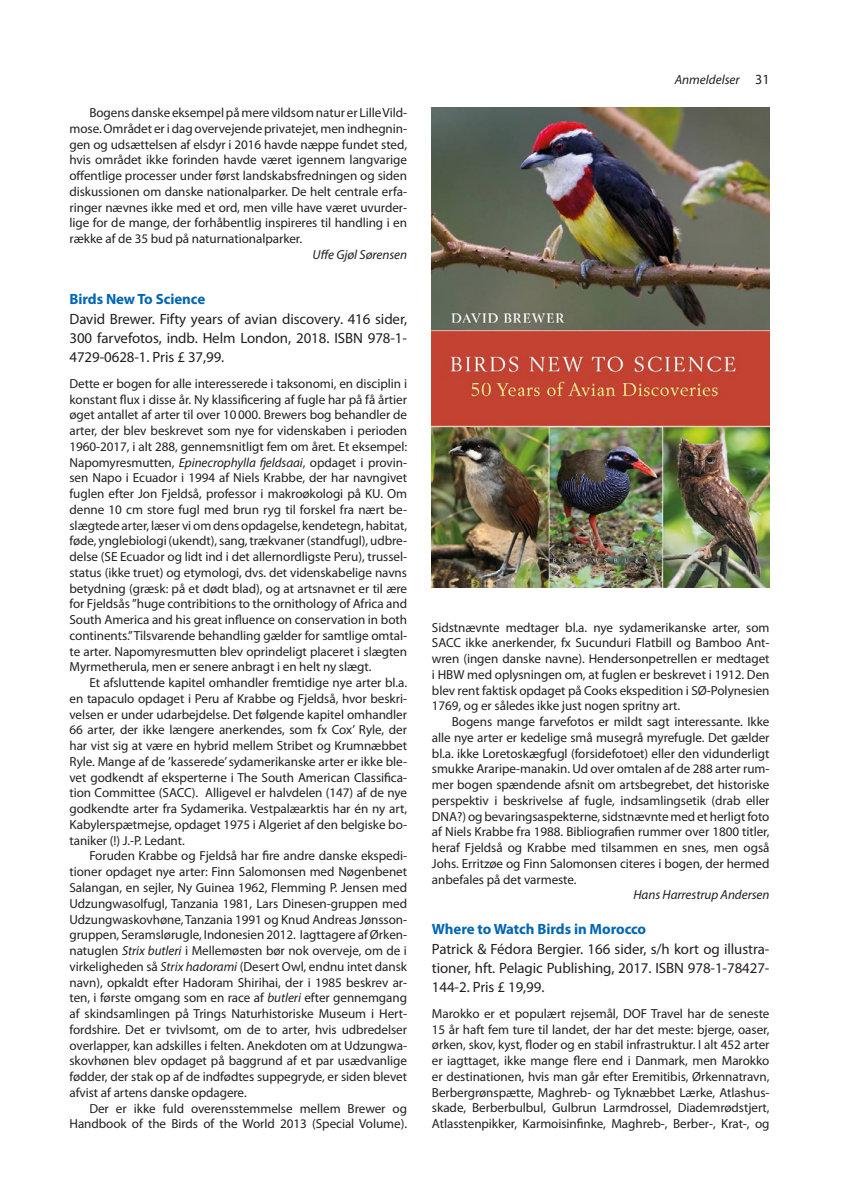
<style>
.page{position:relative;width:844px;height:1191px;background:#fff}
.page>*{position:absolute;margin:0;border:0;box-sizing:border-box;transform-origin:0 0}
.t1{font:14.88px/19.2px "Myriad Pro";letter-spacing:-.005em;color:#231f20;text-align:justify}
.t2{font:700 14.88px "Myriad Pro";letter-spacing:-.005em;color:#0166b3}
.t3{font:13.12px/15.8px "Myriad Pro";letter-spacing:-.005em;color:#231f20;text-align:justify}
.t4{font:italic 13.12px "Myriad Pro";letter-spacing:-.005em;color:#231f20}
.s1{font-style:italic}
.s2{font-style:normal;font-size:14px}
</style>
<div class="page">
<img style="left:432px;top:107px;width:337px;height:481px">
<p class="t3" style="left:69px;top:105px;width:339px;text-indent:20px">Bogens danske eksempel på mere vildsom natur er Lille Vild&shy;mose. Området er i dag overvejende privatejet, men indhegnin&shy;gen og udsættelsen af elsdyr i 2016 havde næppe fundet sted, hvis området ikke forinden havde været igennem langvarige offentlige processer under først landskabsfredningen og siden diskussionen om danske nationalparker. De helt centrale erfa&shy;ringer nævnes ikke med et ord, men ville have været uvurder&shy;lige for de mange, der forhåbentlig inspireres til handling i en række af de 35 bud på naturnationalparker.</p>
<p class="t4" style="left:312px;top:246px;width:96px">Uffe Gjøl Sørensen</p>
<p class="t2" style="left:69px;top:290px;width:137px">Birds New To Science</p>
<p class="t1" style="left:69px;top:309px;width:339px">David Brewer. Fifty years of avian discovery. 416 sider, 300 farvefotos, indb. Helm London, 2018. ISBN 978-1- 4729-0628-1. Pris £ 37,99.</p>
<p class="t3" style="left:69px;top:375px;width:339px">Dette er bogen for alle interesserede i taksonomi, en disciplin i konstant flux i disse år. Ny klassificering af fugle har på få årtier øget antallet af arter til over 10000. Brewers bog behandler de arter, der blev beskrevet som nye for videnskaben i perioden 1960-2017, i alt 288, gennemsnitligt fem om året. Et eksempel:<br>Napomyresmutten, <span class="s1">Epinecrophylla fjeldsaai</span>, opdaget i provin&shy;sen Napo i Ecuador i 1994 af Niels Krabbe, der har navngivet fuglen efter Jon Fjeldså, professor i makroøkologi på KU. Om denne 10 cm store fugl med brun ryg til forskel fra nært be&shy;slægtede arter, læser vi om dens opdagelse, kendetegn, habitat, føde, ynglebiologi (ukendt), sang, trækvaner (standfugl), udbre&shy;delse (SE Ecuador og lidt ind i det allernordligste Peru), trussel&shy;status (ikke truet) og etymologi, dvs. det videnskabelige navns betydning (græsk: på et dødt blad), og at artsnavnet er til ære for Fjeldsås ”huge contribitions to the ornithology of Africa and South America and his great influence on conservation in both continents.” Tilsvarende behandling gælder for samtlige omtal&shy;te arter. Napomyresmutten blev oprindeligt placeret i slægten Myrmetherula, men er senere anbragt i en helt ny slægt.</p>
<p class="t3" style="left:69px;top:674px;width:339px;text-indent:20px">Et afsluttende kapitel omhandler fremtidige nye arter bl.a. en tapaculo opdaget i Peru af Krabbe og Fjeldså, hvor beskri&shy;velsen er under udarbejdelse. Det følgende kapitel omhandler 66 arter, der ikke længere anerkendes, som fx Cox’ Ryle, der har vist sig at være en hybrid mellem Stribet og Krumnæbbet Ryle. Mange af de ’kasserede’ sydamerikanske arter er ikke ble&shy;vet godkendt af eksperterne i The South American Classifica&shy;tion Committee (SACC). Alligevel er halvdelen (147) af de nye godkendte arter fra Sydamerika. Vestpalæarktis har én ny art, Kabylerspætmejse, opdaget 1975 i Algeriet af den belgiske bo&shy;taniker (!) J.-P. Ledant.</p>
<p class="t3" style="left:69px;top:848px;width:339px;text-indent:20px">Foruden Krabbe og Fjeldså har fire andre danske ekspedi&shy;tioner opdaget nye arter: Finn Salomonsen med Nøgenbenet Salangan, en sejler, Ny Guinea 1962, Flemming P. Jensen med Udzungwasolfugl, Tanzania 1981, Lars Dinesen-gruppen med Udzungwaskovhøne, Tanzania 1991 og Knud Andreas Jønsson&shy;gruppen, Seramslørugle, Indonesien 2012. Iagttagere af Ørken&shy;natuglen <span class="s1">Strix butleri</span> i Mellemøsten bør nok overveje, om de i virkeligheden så <span class="s1">Strix hadorami</span> (Desert Owl, endnu intet dansk navn), opkaldt efter Hadoram Shirihai, der i 1985 beskrev ar&shy;ten, i første omgang som en race af <span class="s1">butleri</span> efter gennemgang af skindsamlingen på Trings Naturhistoriske Museum i Hert&shy;fordshire. Det er tvivlsomt, om de to arter, hvis udbredelser overlapper, kan adskilles i felten. Anekdoten om at Udzungwa&shy;skovhønen blev opdaget på baggrund af et par usædvanlige fødder, der stak op af de indfødtes suppegryde, er siden blevet afvist af artens danske opdagere.</p>
<p class="t3" style="left:69px;top:1100px;width:339px;text-align:right">Der er ikke fuld overensstemmelse mellem Brewer og<br>Handbook of the Birds of the World 2013 (Special Volume).</p>
<p class="t4" style="left:674px;top:72px;width:96px">Anmeldelser <span class="s2">31</span></p>
<p class="t3" style="left:432px;top:619px;width:339px">Sidstnævnte medtager bl.a. nye sydamerikanske arter, som SACC ikke anerkender, fx Sucunduri Flatbill og Bamboo Ant&shy;wren (ingen danske navne). Hendersonpetrellen er medtaget i HBW med oplysningen om, at fuglen er beskrevet i 1912. Den blev rent faktisk opdaget på Cooks ekspedition i SØ-Polynesien 1769, og er således ikke just nogen spritny art.</p>
<p class="t3" style="left:432px;top:713px;width:339px;text-indent:20px">Bogens mange farvefotos er mildt sagt interessante. Ikke alle nye arter er kedelige små musegrå myrefugle. Det gælder bl.a. ikke Loretoskægfugl (forsidefotoet) eller den vidunderligt smukke Araripe-manakin. Ud over omtalen af de 288 arter rum&shy;mer bogen spændende afsnit om artsbegrebet, det historiske perspektiv i beskrivelse af fugle, indsamlingsetik (drab eller DNA?) og bevaringsaspekterne, sidstnævnte med et herligt foto af Niels Krabbe fra 1988. Bibliografien rummer over 1800 titler, heraf Fjeldså og Krabbe med tilsammen en snes, men også Johs. Erritzøe og Finn Salomonsen citeres i bogen, der hermed anbefales på det varmeste.</p>
<p class="t4" style="left:633px;top:887px;width:137px">Hans Harrestrup Andersen</p>
<p class="t2" style="left:432px;top:919px;width:216px">Where to Watch Birds in Morocco</p>
<p class="t1" style="left:432px;top:939px;width:339px">Patrick &amp; Fédora Bergier. 166 sider, s/h kort og illustra&shy;tioner, hft. Pelagic Publishing, 2017. ISBN 978-1-78427- 144-2. Pris £ 19,99.</p>
<p class="t3" style="left:432px;top:1005px;width:339px">Marokko er et populært rejsemål, DOF Travel har de seneste 15 år haft fem ture til landet, der har det meste: bjerge, oaser, ørken, skov, kyst, floder og en stabil infrastruktur. I alt 452 arter er iagttaget, ikke mange flere end i Danmark, men Marokko er destinationen, hvis man går efter Eremitibis, Ørkennatravn, Berbergrønspætte, Maghreb- og Tyknæbbet Lærke, Atlashus&shy;skade, Berberbulbul, Gulbrun Larmdrossel, Diademrødstjert, Atlasstenpikker, Karmoisinfinke, Maghreb-, Berber-, Krat-, og</p>
</div>
